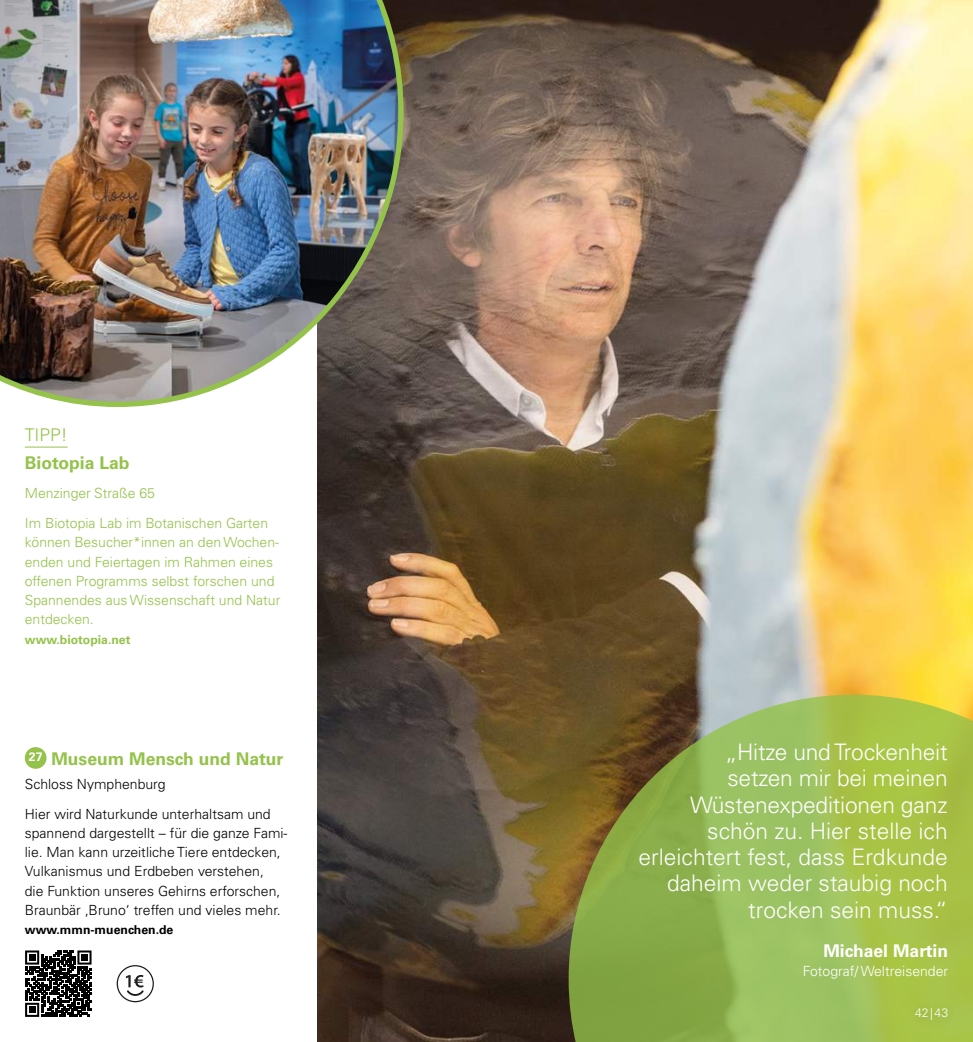
<style>
.page{position:relative;width:973px;height:1042px;background:#fff}
.page>*{position:absolute;margin:0;border:0;box-sizing:border-box;transform-origin:0 0}
.t1{font:300 22.75px/26.2px "Univers LT Pro 45";color:#fff;text-align:right}
.t2{font:700 17.5px "Univers LT Pro 65";color:#94c24a}
.t3{font:700 17.5px "Univers LT Pro 65";color:#fff}
.t4{font:300 17.5px "Univers LT Pro 45";color:#94c24a}
.t5{font:300 14px/19.2px "Univers LT Pro 45";color:#000}
.t6{font:300 14px/19.2px "Univers LT Pro 45";color:#94c24a}
.t7{font:300 14px "Univers LT Pro 45";color:#fff}
.t8{font:700 12.25px "Univers LT Pro 65";color:#000}
.t9{font:700 12.25px "Univers LT Pro 65";color:#94c24a}
.t10{font:300 12.25px "Univers LT Pro 45";color:#fff}
</style>
<div class="page">
<svg style="left:25px;top:950px;width:67px;height:67px"></svg>
<img style="left:317px;top:0;width:655px;height:1042px">
<img style="left:0;top:0;width:406px;height:410px">
<hr style="left:25px;top:447px;width:43px;height:1px;background:#94c24a">
<svg style="left:568px;top:694px;width:404px;height:348px;background:#95ae4d"></svg>
<div style="left:25px;top:747px;width:21px;height:22px;background:#94c24a;border-radius:50%"></div>
<div style="left:904px;top:998px;width:54px;height:32px;background:#a7c348"></div>
<div style="left:117px;top:965px;width:37px;height:37px;border:1px solid #1d1d1b;border-radius:50%"></div>
<svg style="left:126px;top:975px;width:18px;height:21px"></svg>
<p class="t4" style="left:25px;top:423px;width:44px">TIPP!</p>
<p class="t2" style="left:25px;top:450px;width:106px">Biotopia Lab</p>
<p class="t6" style="left:25px;top:478px;width:245px;line-height:29.8px">Menzinger Straße 65<br>Im Biotopia Lab im Botanischen Garten</p>
<p class="t6" style="left:25px;top:532px;width:257px">können Besucher*innen an den Wochen&shy;enden und Feiertagen im Rahmen eines offenen Programms selbst forschen und<br>Spannendes aus Wissenschaft und Natur entdecken.</p>
<p class="t9" style="left:25px;top:630px;width:107px">www.biotopia.net</p>
<p class="t2" style="left:29px;top:747px;width:256px"><sup>27</sup> Museum Mensch und Natur</p>
<p class="t5" style="left:25px;top:768px;width:247px;line-height:29.8px">Schloss Nymphenburg<br>Hier wird Naturkunde unterhaltsam und</p>
<p class="t5" style="left:25px;top:823px;width:264px">spannend dargestellt – für die ganze Fami&shy;lie. Man kann urzeitliche Tiere entdecken, Vulkanismus und Erdbeben verstehen,<br>die Funktion unseres Gehirns erforschen, Braunbär ‚Bruno‘ treffen und vieles mehr.</p>
<p class="t8" style="left:25px;top:921px;width:150px">www.mmn-muenchen.de</p>
<h1 class="t1" style="left:638px;top:738px;width:310px">„Hitze und Trockenheit<br>setzen mir bei meinen<br>Wüstenexpeditionen ganz schön zu. Hier stelle ich erleichtert fest, dass Erdkunde daheim weder staubig noch trocken sein muss.“</h1>
<p class="t3" style="left:823px;top:938px;width:126px">Michael Martin</p>
<p class="t7" style="left:802px;top:962px;width:147px">Fotograf/ Weltreisender</p>
<p class="t10" style="left:914px;top:1005px;width:35px">42|43</p>
</div>
